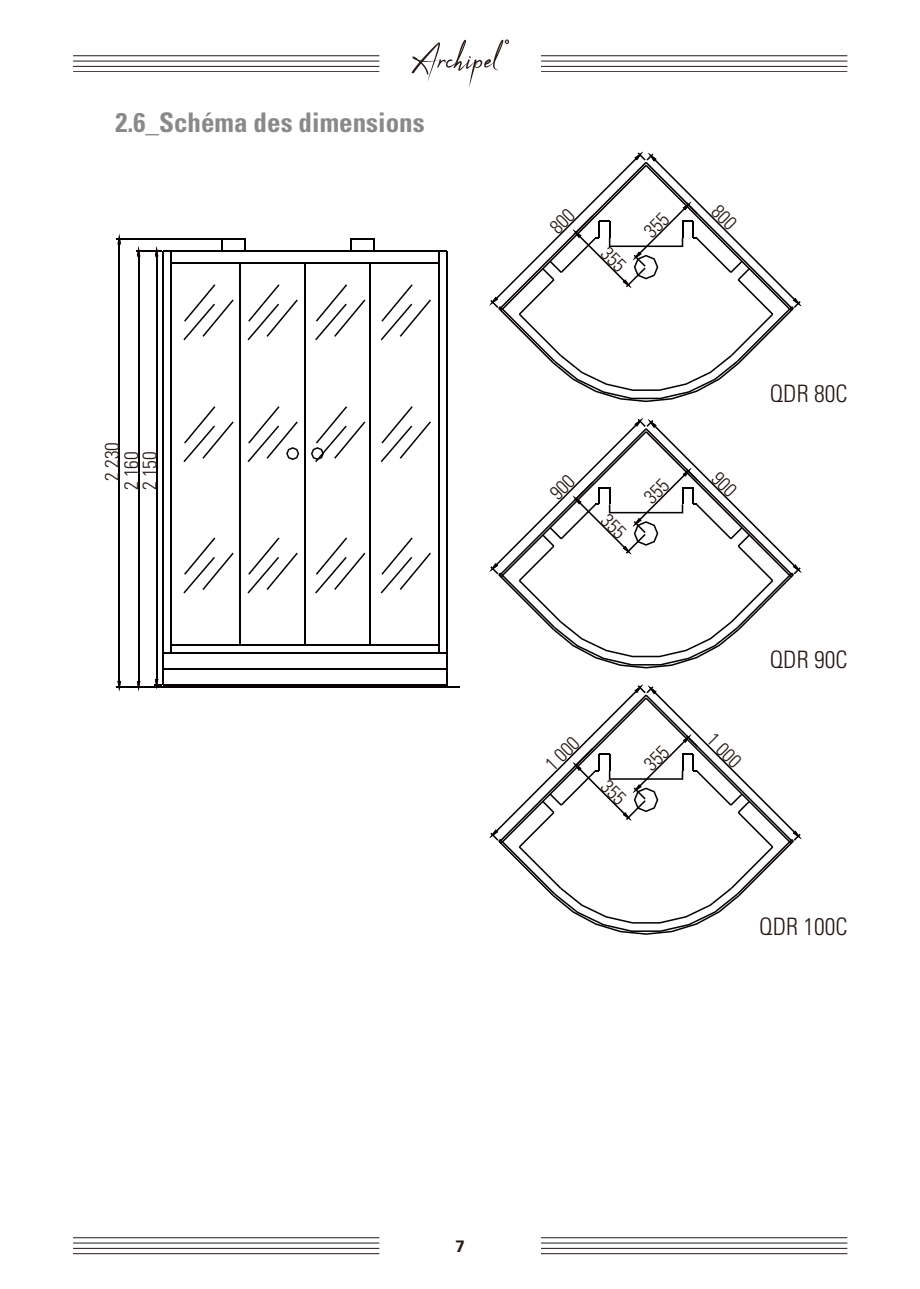
<style>
.page{position:relative;width:920px;height:1289px;background:#fff}
.page>*{position:absolute;margin:0;border:0;box-sizing:border-box;transform-origin:0 0}
.t1{font:700 condensed 27px "Univers LT Std";color:#898989}
.t2{font:300 condensed 24px "Univers LT Std";color:#231916}
.t3{font:300 condensed 19.5px/18.8px "Univers LT Std";color:#231916;text-align:center}
.t4{font:700 16.5px "Univers LT Std";color:#231916}
</style>
<div class="page">
<svg style="left:411px;top:40px;width:98px;height:47px"></svg>
<hr style="left:73px;top:1237px;width:306px;height:1px;background:#231916">
<hr style="left:73px;top:1242px;width:306px;height:1px;background:#231916">
<hr style="left:73px;top:1248px;width:306px;height:1px;background:#231916">
<hr style="left:73px;top:1253px;width:306px;height:1px;background:#231916">
<hr style="left:541px;top:1237px;width:306px;height:1px;background:#231916">
<hr style="left:541px;top:1242px;width:306px;height:1px;background:#231916">
<hr style="left:541px;top:1248px;width:306px;height:1px;background:#231916">
<hr style="left:541px;top:1253px;width:306px;height:1px;background:#231916">
<hr style="left:73px;top:56px;width:306px;height:1px;background:#231916">
<hr style="left:73px;top:61px;width:306px;height:1px;background:#231916">
<hr style="left:73px;top:66px;width:306px;height:1px;background:#231916">
<hr style="left:73px;top:71px;width:306px;height:1px;background:#231916">
<hr style="left:541px;top:56px;width:306px;height:1px;background:#231916">
<hr style="left:541px;top:61px;width:306px;height:1px;background:#231916">
<hr style="left:541px;top:66px;width:306px;height:1px;background:#231916">
<hr style="left:541px;top:71px;width:306px;height:1px;background:#231916">
<hr style="left:163px;top:684px;width:284px;height:1px;background:#060202">
<hr style="left:162px;top:652px;width:2px;height:32px;background:#060202">
<hr style="left:163px;top:652px;width:284px;height:1px;background:#060202">
<hr style="left:446px;top:652px;width:2px;height:32px;background:#060202">
<hr style="left:163px;top:668px;width:284px;height:1px;background:#060202">
<hr style="left:162px;top:251px;width:2px;height:401px;background:#060202">
<hr style="left:170px;top:251px;width:1px;height:401px;background:#060202">
<hr style="left:446px;top:251px;width:2px;height:401px;background:#060202">
<hr style="left:438px;top:251px;width:2px;height:401px;background:#060202">
<hr style="left:171px;top:250px;width:268px;height:1px;background:#060202">
<svg style="left:439px;top:250px;width:8px;height:2px"></svg>
<hr style="left:171px;top:262px;width:268px;height:1px;background:#060202">
<hr style="left:171px;top:644px;width:268px;height:1px;background:#060202">
<hr style="left:304px;top:263px;width:2px;height:381px;background:#060202">
<hr style="left:240px;top:263px;width:1px;height:381px;background:#060202">
<hr style="left:369px;top:263px;width:1px;height:381px;background:#060202">
<svg style="left:183px;top:284px;width:51px;height:56px"></svg>
<svg style="left:183px;top:406px;width:51px;height:56px"></svg>
<svg style="left:183px;top:537px;width:51px;height:56px"></svg>
<svg style="left:247px;top:284px;width:51px;height:56px"></svg>
<svg style="left:247px;top:406px;width:52px;height:56px"></svg>
<svg style="left:247px;top:537px;width:51px;height:56px"></svg>
<svg style="left:315px;top:284px;width:50px;height:56px"></svg>
<svg style="left:311px;top:406px;width:54px;height:56px"></svg>
<svg style="left:315px;top:537px;width:50px;height:56px"></svg>
<svg style="left:380px;top:284px;width:51px;height:56px"></svg>
<svg style="left:380px;top:406px;width:51px;height:56px"></svg>
<svg style="left:380px;top:537px;width:51px;height:56px"></svg>
<svg style="left:222px;top:238px;width:24px;height:12px"></svg>
<svg style="left:350px;top:238px;width:24px;height:12px"></svg>
<hr style="left:155px;top:686px;width:305px;height:1px;background:#060202">
<hr style="left:156px;top:256px;width:1px;height:423px;background:#060202">
<hr style="left:138px;top:256px;width:1px;height:425px;background:#060202">
<svg style="left:136px;top:246px;width:35px;height:10px"></svg>
<svg style="left:136px;top:679px;width:26px;height:12px"></svg>
<hr style="left:117px;top:238px;width:104px;height:1px;background:#060202">
<hr style="left:117px;top:686px;width:45px;height:1px;background:#060202">
<hr style="left:118px;top:243px;width:2px;height:438px;background:#060202">
<svg style="left:117px;top:234px;width:4px;height:10px"></svg>
<svg style="left:117px;top:681px;width:4px;height:10px"></svg>
<svg style="left:489px;top:684px;width:312px;height:250px"></svg>
<svg style="left:489px;top:418px;width:312px;height:250px"></svg>
<svg style="left:489px;top:151px;width:312px;height:251px"></svg>
<p class="t1" style="left:116px;top:105px;width:310px">2.6_Schéma des dimensions</p>
<p class="t3" style="left:105px;top:490px;width:50px;rotate:-90deg">2 230<br>2 160<br>2 150</p>
<p class="t2" style="left:770px;top:385px;width:79px">QDR 80C</p>
<p class="t3" style="left:543px;top:762px;width:40px;rotate:-45deg">1 000</p>
<p class="t3" style="left:715px;top:731px;width:40px;rotate:45deg">1 000</p>
<p class="t2" style="left:770px;top:651px;width:79px">QDR 90C</p>
<p class="t2" style="left:759px;top:917px;width:89px">QDR 100C</p>
<p class="t4" style="left:455px;top:1239px;width:11px">7</p>
</div>
